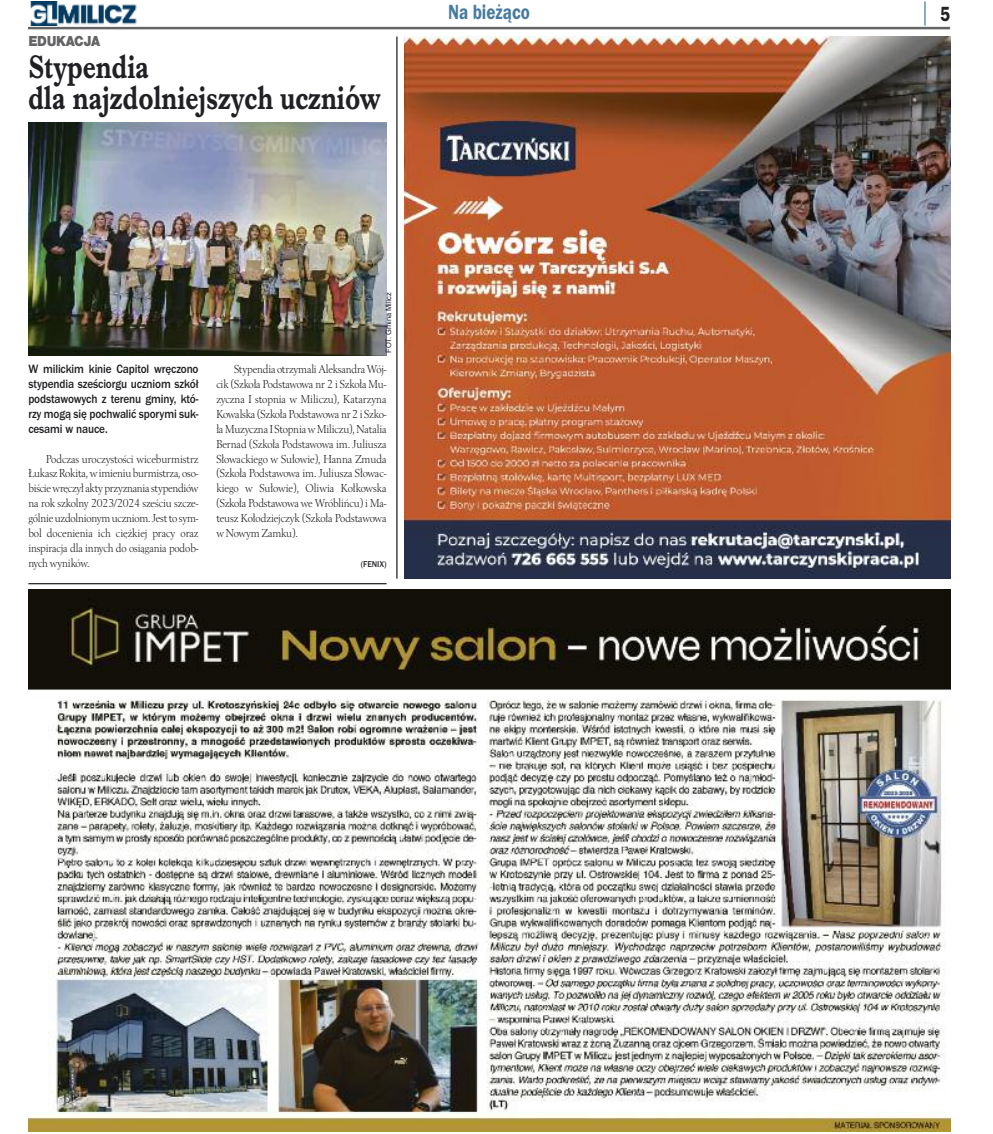
<style>
.page{position:relative;width:993px;height:1134px;background:#fff}
.page>*{position:absolute;margin:0;border:0;box-sizing:border-box;transform-origin:0 0}
.t1{font:700 33.75px/31.2px "Imprint URWTCE";color:#212125;scale:.8 1}
.t2{font:21.25px "Franklin Got URWTCE Dem";color:#457b9e;scale:.8 1}
.t3{font:21.25px "Franklin Got URWTCE Dem";color:#212125;scale:.8 1}
.t4{font:900 15px "Nimbus San TCE";letter-spacing:-.025em;color:#646466;scale:.9 1}
.t5{font:500 12.5px/14.9px "Franklin Got URWTCE";letter-spacing:-.01em;color:#212125;text-align:justify;scale:.9 1}
.t6{font:12px/14.9px "Berling TCE";letter-spacing:-.015em;color:#212125;text-align:justify;scale:.9 1}
.t7{font:500 8.75px "Franklin Got URWTCE";color:#212125;scale:.95 1}
.t8{font:7.5px "Helvetica";letter-spacing:-.005em;color:#212125}
</style>
<div class="page">
<img style="left:30px;top:1px;width:107px;height:25px">
<hr style="left:28px;top:27px;width:921px;height:2px;background:#646466">
<svg style="left:924px;top:1px;width:1px;height:25px"></svg>
<img style="left:28px;top:589px;width:922px;height:542px">
<img style="left:28px;top:123px;width:358px;height:233px">
<hr style="left:396px;top:36px;width:1px;height:543px;background:#212125">
<hr style="left:28px;top:583px;width:358px;height:1px;background:#212125">
<img style="left:404px;top:36px;width:546px;height:543px">
<p class="t4" style="left:28px;top:33px;width:81px">EDUKACJA</p>
<h1 class="t1" style="left:28px;top:50px;width:442px">Stypendia<br>dla najzdolniejszych uczniów</h1>
<h2 class="t2" style="left:448px;top:0;width:103px">Na bieżąco</h2>
<h2 class="t3" style="left:939px;top:1px;width:14px">5</h2>
<p class="t5" style="left:28px;top:362px;width:190px">W milickim kinie Capitol wręczono stypendia sześciorgu uczniom szkół podstawowych z terenu gminy, któ&shy;rzy mogą się pochwalić sporymi suk&shy;cesami w nauce.</p>
<p class="t6" style="left:28px;top:451px;width:190px;text-indent:18px">Podczas uroczystości wiceburmistrz ŁukaszRokita,wimieniuburmistrza, oso&shy;biściewręczył aktyprzyznania stypendiów na rok szkolny 2023/2024 sześciu szcze&shy;gólnieuzdolnionymuczniom.Jestto sym&shy;bol docenienia ich ciężkiej pracy oraz inspiracja dla innych do osiągania podob&shy;nych wyników.</p>
<p class="t8" style="left:385px;top:353px;width:62px;rotate:-90deg">FOT. Gmina Milicz</p>
<p class="t6" style="left:216px;top:362px;width:190px;text-indent:18px">StypendiaotrzymaliAleksandraWój&shy;cik (Szkoła Podstawowa nr 2 i Szkoła Mu&shy;zyczna I stopnia w Miliczu), Katarzyna Kowalska (Szkoła Podstawowa nr 2 i Szko&shy;ła Muzyczna I Stopnia w Miliczu), Natalia Bernad (Szkoła Podstawowa im. Juliusza Słowackiego w Sułowie), Hanna Zmuda (Szkoła Podstawowa im. Juliusza Słowac&shy;kiego w Sułowie), Oliwia Kołkowska (Szkoła Podstawowa we Wróblińcu) i Ma&shy;teusz Kołodziejczyk (Szkoła Podstawowa w Nowym Zamku).</p>
<p class="t7" style="left:360px;top:558px;width:29px">(FENIX)</p>
</div>
